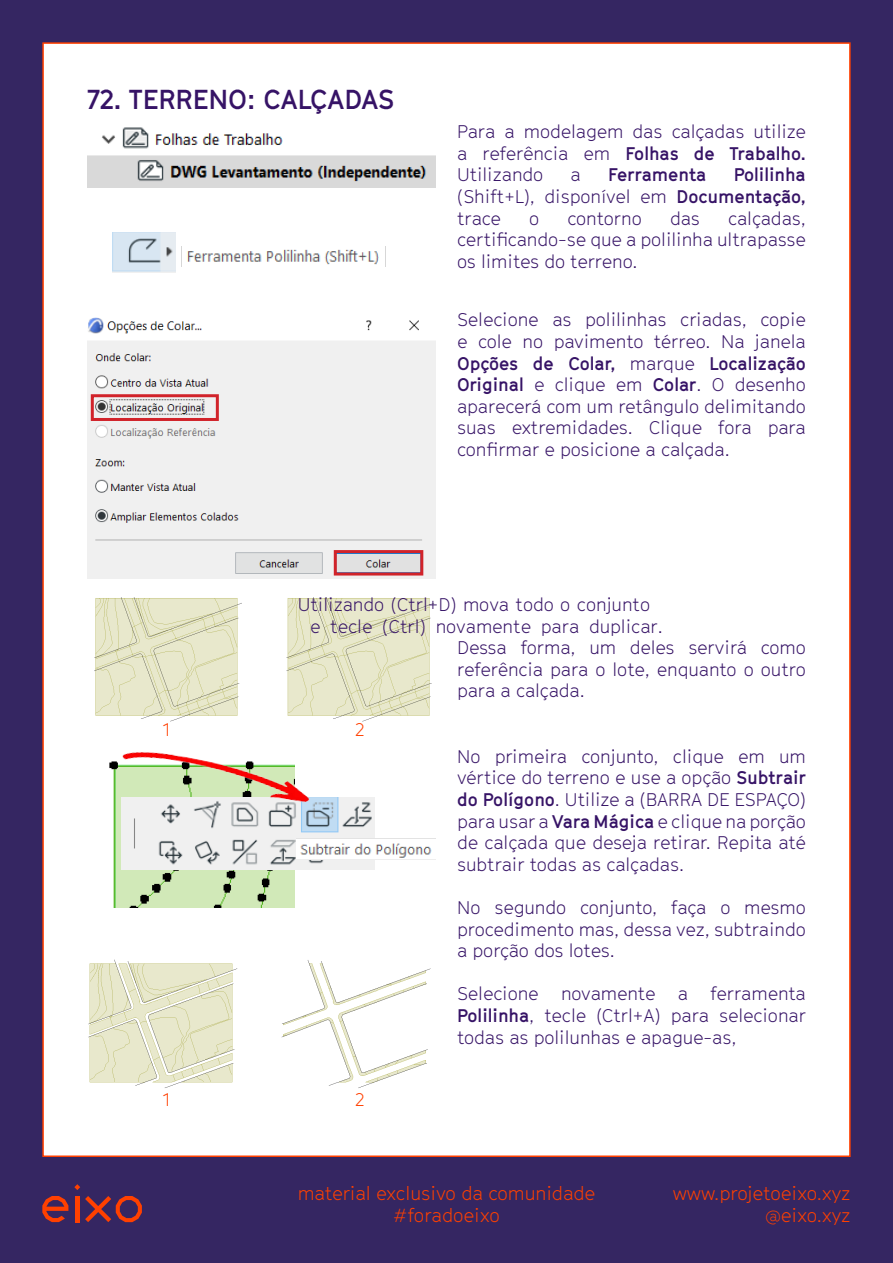
<style>
.page{position:relative;width:893px;height:1263px;background:#fff}
.page>*{position:absolute;margin:0;border:0;box-sizing:border-box;transform-origin:0 0}
.t1{font:700 27px "GT Cinetype";color:#361366}
.t2{font:300 18.6px/22.4px "GT Cinetype";color:#ff4000;text-align:right}
.t3{font:300 18px/21.6px "GT Cinetype";color:#361366;text-align:justify}
.t4{font:700 18px "GT Cinetype";color:#361366}
.t5{font:300 18px "GT Cinetype";color:#ff4000}
.s1{font-weight:700}
</style>
<div class="page">
<div style="left:0;top:0;width:42px;height:1263px;background:#352662"></div>
<div style="left:851px;top:0;width:42px;height:1263px;background:#352662"></div>
<div style="left:31px;top:0;width:862px;height:42px;background:#352662"></div>
<div style="left:31px;top:1157px;width:862px;height:106px;background:#352662"></div>
<img style="left:112px;top:232px;width:64px;height:40px">
<img style="left:87px;top:127px;width:349px;height:61px">
<img style="left:187px;top:249px;width:192px;height:16px">
<img style="left:87px;top:317px;width:349px;height:261px">
<img style="left:94px;top:597px;width:340px;height:125px">
<img style="left:113px;top:808px;width:182px;height:99px">
<img style="left:122px;top:798px;width:252px;height:71px">
<img style="left:296px;top:839px;width:136px;height:20px">
<img style="left:88px;top:959px;width:343px;height:129px">
<div style="left:91px;top:394px;width:128px;height:27px;border:3px solid #d1232a"></div>
<div style="left:334px;top:550px;width:89px;height:25px;border:3px solid #d1232a"></div>
<img style="left:109px;top:752px;width:201px;height:56px">
<svg style="left:42px;top:1196px;width:26px;height:26px"></svg>
<svg style="left:74px;top:1184px;width:6px;height:6px"></svg>
<hr style="left:75px;top:1196px;width:4px;height:26px;background:#ff4000">
<svg style="left:85px;top:1196px;width:57px;height:26px"></svg>
<p class="t1" style="left:87px;top:83px;width:309px">72. TERRENO: CALÇADAS</p>
<p class="t3" style="left:457px;top:121px;width:350px">Para a modelagem das calçadas utilize a referência em <span class="s1">Folhas de Trabalho.<br></span>Utilizando</p>
<p class="t3" style="left:457px;top:164px;width:350px;text-indent:277px"><span class="s1">Polilinha </span>(Shift+L), disponível em <span class="s1">Documentação, </span>trace</p>
<p class="t3" style="left:571px;top:164px;width:12px">a</p>
<p class="t4" style="left:608px;top:164px;width:100px">Ferramenta</p>
<p class="t3" style="left:457px;top:207px;width:350px;text-indent:271px">calçadas, certifcando-se que a polilinha ultrapasse os limites do terreno.</p>
<p class="t3" style="left:529px;top:207px;width:12px">o</p>
<p class="t3" style="left:567px;top:207px;width:76px">contorno</p>
<p class="t3" style="left:670px;top:207px;width:31px">das</p>
<p class="t3" style="left:457px;top:309px;width:350px">Selecione as polilinhas criadas, copie e cole no pavimento térreo. Na janela <span class="s1">Opções de Colar,</span> marque <span class="s1">Localização Original</span> e clique em <span class="s1">Colar</span>. O desenho aparecerá com um retângulo delimitando suas extremidades. Clique fora para confrmar e posicione a calçada.</p>
<p class="t5" style="left:163px;top:719px;width:9px">1</p>
<p class="t5" style="left:163px;top:1089px;width:9px">1</p>
<p class="t3" style="left:298px;top:594px;width:354px">Utilizando (Ctrl+D) mova todo o conjunto</p>
<p class="t3" style="left:310px;top:615px;width:354px">e tecle (Ctrl) novamente para duplicar.</p>
<p class="t3" style="left:457px;top:637px;width:350px">Dessa forma, um deles servirá como</p>
<p class="t3" style="left:457px;top:658px;width:350px">referência para o lote, enquanto o outro</p>
<p class="t3" style="left:457px;top:680px;width:129px">para a calçada.</p>
<p class="t5" style="left:355px;top:719px;width:11px">2</p>
<p class="t5" style="left:355px;top:1089px;width:11px">2</p>
<p class="t3" style="left:457px;top:745px;width:350px">No primeira conjunto, clique em um vértice do terreno e use a opção <span class="s1">Subtrair do Polígono</span>. Utilize a (BARRA DE ESPAÇO) para usar a <span class="s1">Vara Mágica</span> e clique na porção de calçada que deseja retirar. Repita até subtrair todas as calçadas.</p>
<p class="t3" style="left:457px;top:897px;width:350px">No segundo conjunto, faça o mesmo procedimento mas, dessa vez, subtraindo a porção dos lotes.</p>
<p class="t3" style="left:457px;top:983px;width:350px">Selecione novamente a ferramenta <span class="s1">Polilinha</span>, tecle (Ctrl+A) para selecionar todas as polilunhas e apague-as,</p>
<p class="t2" style="left:298px;top:1182px;width:299px;text-align:center">material exclusivo da comunidade #foradoeixo</p>
<p class="t2" style="left:673px;top:1182px;width:179px">www.projetoeixo.xyz @eixo.xyz</p>
</div>
